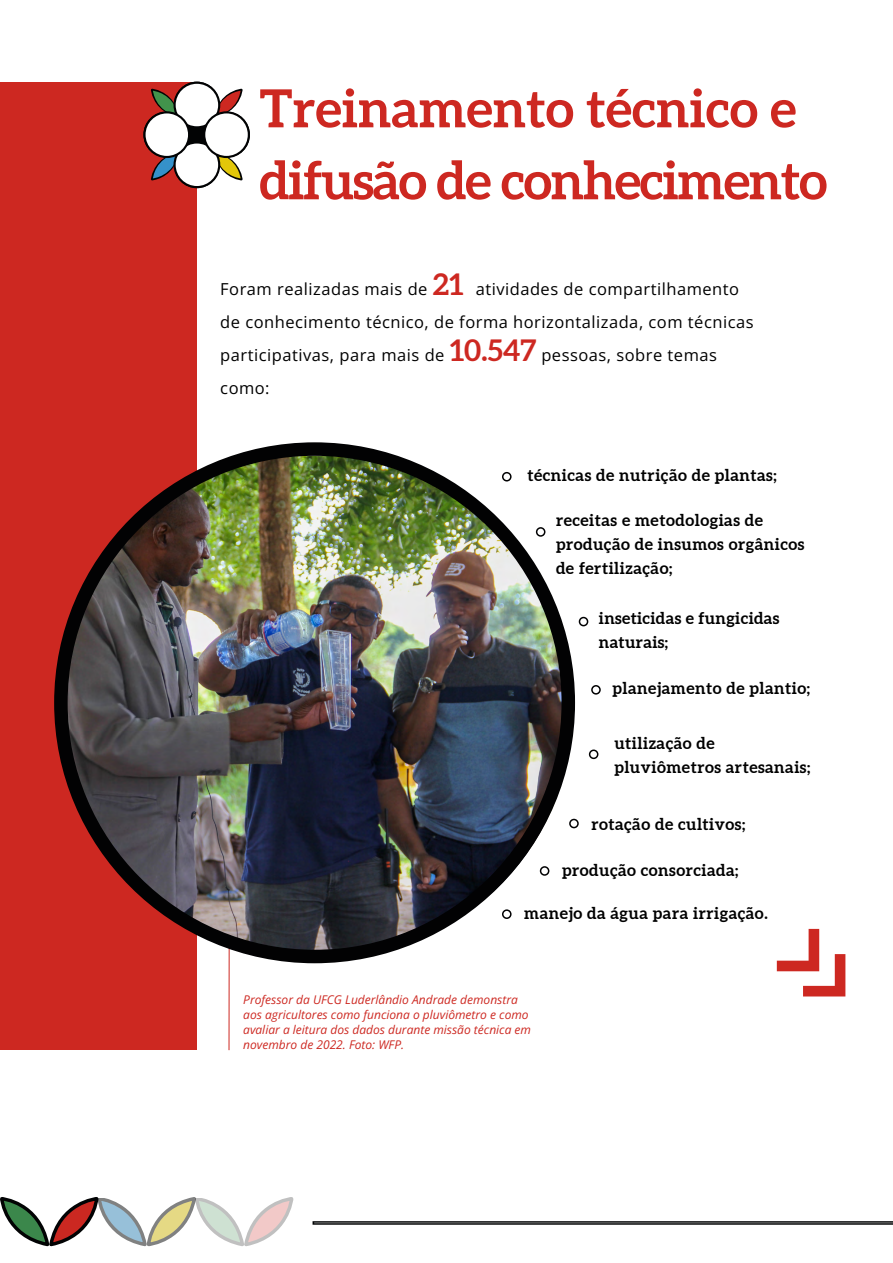
<style>
.page{position:relative;width:893px;height:1263px;background:#fff}
.page>*{position:absolute;margin:0;border:0;box-sizing:border-box;transform-origin:0 0}
.t1{font:700 52.5px/72px "Aleo";letter-spacing:-.025em;color:#cd2821}
.t2{font:700 16.5px/24px "Aleo";letter-spacing:.03em;color:#000}
.t3{font:16.5px/33px "Open Sans";letter-spacing:.03em;color:#000}
.t4{font:italic 12px/15px "Open Sans";color:#cd2821}
.s1{font-family:"Aleo";font-weight:700;font-size:30px;color:#cd2821}
</style>
<div class="page">
<svg style="left:0;top:1197px;width:294px;height:50px"></svg>
<svg style="left:313px;top:1221px;width:580px;height:4px;background:#3f4041"></svg>
<hr style="left:229px;top:947px;width:1px;height:103px;background:#cd2821">
<div style="left:0;top:82px;width:197px;height:967px;background:#cd2821"></div>
<svg style="left:777px;top:929px;width:68px;height:67px"></svg>
<div style="left:579px;top:617px;width:9px;height:9px;border:2px solid #020203;border-radius:50%"></div>
<div style="left:591px;top:685px;width:10px;height:10px;border:2px solid #020203;border-radius:50%"></div>
<div style="left:589px;top:749px;width:9px;height:10px;border:2px solid #020203;border-radius:50%"></div>
<img style="left:57px;top:456px;width:516px;height:502px">
<div style="left:54px;top:442px;width:521px;height:521px;border:14px solid #020203;border-radius:50%"></div>
<svg style="left:143px;top:81px;width:107px;height:108px"></svg>
<div style="left:179px;top:117px;width:35px;height:35px;background:#020304;border-radius:50%"></div>
<div style="left:175px;top:83px;width:44px;height:44px;background:#fff;border-radius:50%"></div>
<div style="left:174px;top:82px;width:46px;height:46px;border:2px solid #020304;border-radius:50%"></div>
<div style="left:175px;top:142px;width:44px;height:45px;background:#fff;border-radius:50%"></div>
<div style="left:174px;top:141px;width:46px;height:47px;border:2px solid #020304;border-radius:50%"></div>
<div style="left:204px;top:112px;width:45px;height:45px;background:#fff;border-radius:50%"></div>
<div style="left:203px;top:111px;width:47px;height:47px;border:2px solid #020304;border-radius:50%"></div>
<div style="left:144px;top:112px;width:45px;height:45px;background:#fff;border-radius:50%"></div>
<div style="left:143px;top:111px;width:47px;height:47px;border:2px solid #020304;border-radius:50%"></div>
<div style="left:570px;top:819px;width:8px;height:8px;background:#fff;border-radius:50%"></div>
<div style="left:569px;top:819px;width:10px;height:9px;border:2px solid #020203;border-radius:50%"></div>
<div style="left:541px;top:867px;width:8px;height:8px;background:#fff;border-radius:50%"></div>
<div style="left:540px;top:866px;width:9px;height:10px;border:2px solid #020203;border-radius:50%"></div>
<div style="left:503px;top:910px;width:8px;height:8px;background:#fff;border-radius:50%"></div>
<div style="left:502px;top:909px;width:10px;height:10px;border:2px solid #020203;border-radius:50%"></div>
<h1 class="t1" style="left:259px;top:75px;width:569px">Treinamento técnico e difusão de conhecimento</h1>
<p class="t3" style="left:220px;top:272px;width:535px">Foram realizadas mais de <span class="s1">21</span> atividades de compartilhamento de conhecimento técnico, de forma horizontalizada, com técnicas participativas, para mais de <span class="s1">10.547</span> pessoas, sobre temas como:</p>
<p class="t2" style="left:527px;top:464px;width:251px">técnicas de nutrição de plantas;</p>
<p class="t2" style="left:556px;top:508px;width:250px">receitas e metodologias de produção de insumos orgânicos de fertilização;</p>
<p class="t2" style="left:599px;top:606px;width:182px">inseticidas e fungicidas naturais;</p>
<p class="t2" style="left:612px;top:677px;width:199px">planejamento de plantio;</p>
<p class="t2" style="left:614px;top:732px;width:197px">utilização de pluviômetros artesanais;</p>
<p class="t2" style="left:591px;top:813px;width:155px">rotação de cultivos;</p>
<p class="t2" style="left:562px;top:858px;width:178px">produção consorciada;</p>
<p class="t2" style="left:524px;top:901px;width:245px">manejo da água para irrigação.</p>
<p class="t4" style="left:243px;top:992px;width:289px">Professor da UFCG Luderlândio Andrade demonstra aos agricultores como funciona o pluviômetro e como avaliar a leitura dos dados durante missão técnica em novembro de 2022. Foto: WFP.</p>
</div>
